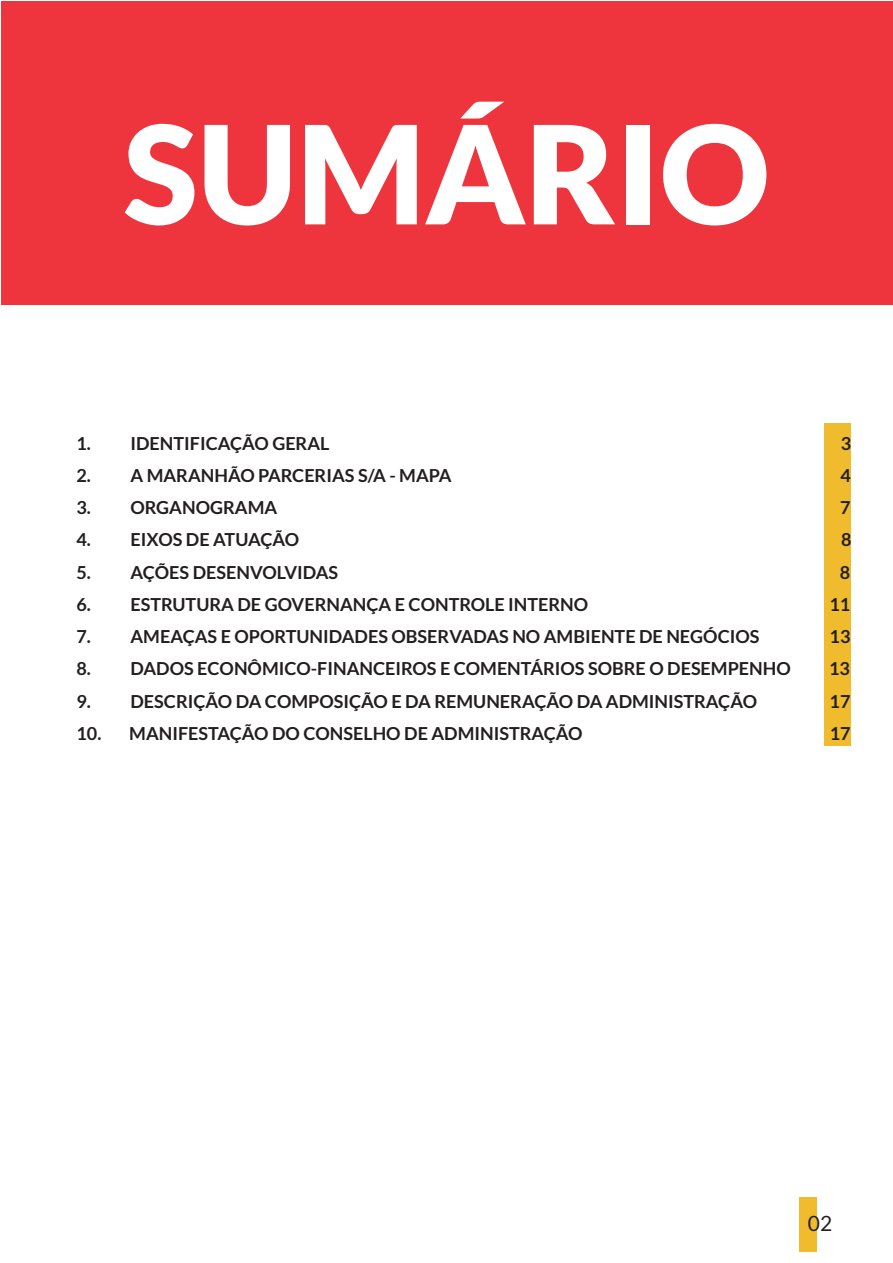
<style>
.page{position:relative;width:893px;height:1263px;background:#fff}
.page>*{position:absolute;margin:0;border:0;box-sizing:border-box;transform-origin:0 0}
.t1{font:900 136.5px "Lato";color:#fff}
.t2{font:21px "Lato";color:#231f20}
.t3{font:700 18px "Lato";color:#231f20}
</style>
<div class="page">
<div style="left:824px;top:424px;width:26px;height:322px;background:#f0bc2e"></div>
<div style="left:799px;top:1197px;width:17px;height:55px;background:#f0bc2e"></div>
<div style="left:1px;top:2px;width:892px;height:303px;background:#ee353e"></div>
<p class="t1" style="left:124px;top:94px;width:647px">SUMÁRIO</p>
<p class="t3" style="left:77px;top:433px;width:254px">1. IDENTIFICAÇÃO GERAL</p>
<p class="t3" style="left:841px;top:433px;width:12px">3</p>
<p class="t3" style="left:77px;top:465px;width:376px">2. A MARANHÃO PARCERIAS S/A - MAPA</p>
<p class="t3" style="left:840px;top:465px;width:12px">4</p>
<p class="t3" style="left:77px;top:497px;width:202px">3. ORGANOGRAMA</p>
<p class="t3" style="left:840px;top:497px;width:12px">7</p>
<p class="t3" style="left:77px;top:529px;width:224px">4. EIXOS DE ATUAÇÃO</p>
<p class="t3" style="left:841px;top:529px;width:12px">8</p>
<p class="t3" style="left:77px;top:562px;width:263px">5. AÇÕES DESENVOLVIDAS</p>
<p class="t3" style="left:840px;top:562px;width:12px">8</p>
<p class="t3" style="left:77px;top:594px;width:513px">6. ESTRUTURA DE GOVERNANÇA E CONTROLE INTERNO</p>
<p class="t3" style="left:829px;top:594px;width:22px">11</p>
<p class="t3" style="left:77px;top:626px;width:684px">7. AMEAÇAS E OPORTUNIDADES OBSERVADAS NO AMBIENTE DE NEGÓCIOS</p>
<p class="t3" style="left:830px;top:626px;width:22px">13</p>
<p class="t3" style="left:77px;top:658px;width:716px">8. DADOS ECONÔMICO-FINANCEIROS E COMENTÁRIOS SOBRE O DESEMPENHO</p>
<p class="t3" style="left:829px;top:658px;width:22px">13</p>
<p class="t3" style="left:77px;top:691px;width:682px">9. DESCRIÇÃO DA COMPOSIÇÃO E DA REMUNERAÇÃO DA ADMINISTRAÇÃO</p>
<p class="t3" style="left:830px;top:691px;width:22px">17</p>
<p class="t3" style="left:77px;top:723px;width:508px">10. MANIFESTAÇÃO DO CONSELHO DE ADMINISTRAÇÃO</p>
<p class="t3" style="left:830px;top:723px;width:22px">17</p>
<p class="t2" style="left:808px;top:1211px;width:26px">02</p>
</div>
